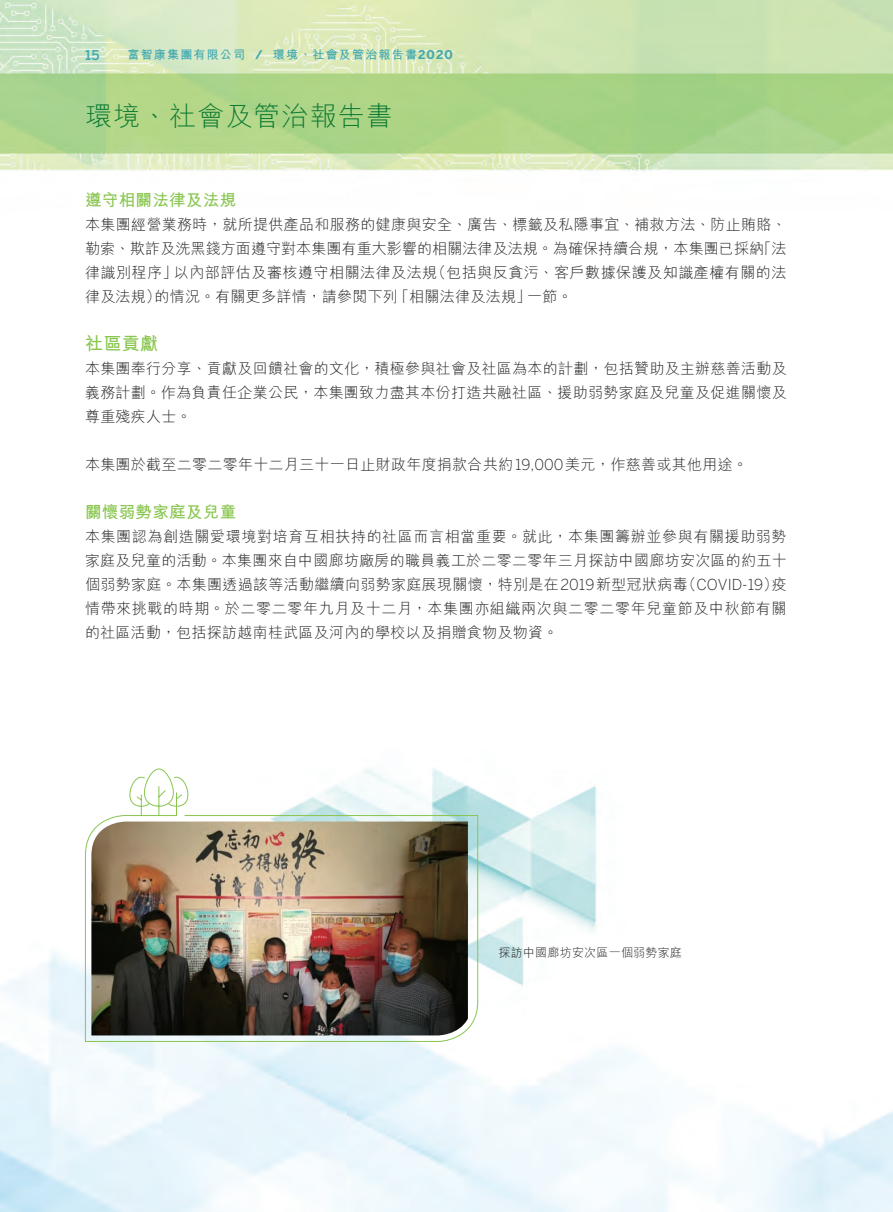
<style>
.page{position:relative;width:893px;height:1212px;background:#fff}
.page>*{position:absolute;margin:0;border:0;box-sizing:border-box;transform-origin:0 0}
.t1{font:300 27px "M Hei HK";letter-spacing:.04em;color:#0b7931}
._01_H1{font:700 18px "M Hei HK";color:#89c650}
._02_H2{font:700 16.5px "M Hei HK";letter-spacing:.02em;color:#89c650}
._00_txt{font:300 15px/24px "M Hei HK";letter-spacing:.02em;color:#231f20;text-align:right}
.t2{font:500 13.5px "Benton Sans";color:#40a8b1}
.t3{font:700 12px "M Hei HK";letter-spacing:.1em;color:#40a8b1}
._06_Notes{font:300 12px "M Hei HK";letter-spacing:.02em;color:#231f20}
.t4{font:700 12px "Benton Sans";color:#40a8b1}
.s1{font-family:"Benton Sans"}
</style>
<div class="page">
<img style="left:0;top:0;width:893px;height:1212px">
<img style="left:246px;top:699px;width:381px;height:315px">
<img style="left:85px;top:768px;width:393px;height:274px">
<p class="t2" style="left:85px;top:47px;width:16px">15</p>
<p class="t3" style="left:128px;top:46px;width:119px">富智康集團有限公司</p>
<p class="t4" style="left:255px;top:47px;width:9px">/</p>
<p class="t3" style="left:273px;top:46px;width:181px">環境、社會及管治報告書<span class="s1">2020</span></p>
<h1 class="t1" style="left:85px;top:102px;width:309px">環境、社會及管治報告書</h1>
<p class="_02_H2" style="left:85px;top:188px;width:153px">遵守相關法律及法規</p>
<p class="_00_txt" style="left:85px;top:212px;width:703px">本集團經營業務時，就所提供產品和服務的健康與安全、廣告、標籤及私隱事宜、補救方法、防止賄賂、「法</p>
<p class="_00_txt" style="left:431px;top:236px;width:357px;text-align:left;text-indent:-346px">勒索、欺詐及洗黑錢方面遵守對本集團有重大影響的相關法律及法規。為確保持續合規，本集團已採納<br>（包括與反貪污、客戶數據保護及知識產權有關的法</p>
<p class="_00_txt" style="left:85px;top:260px;width:94px">律識別程序」</p>
<p class="_00_txt" style="left:174px;top:260px;width:265px">以內部評估及審核遵守相關法律及法規</p>
<p class="_00_txt" style="left:155px;top:284px;width:245px">的情況。有關更多詳情，請參閱下列</p>
<p class="_00_txt" style="left:85px;top:284px;width:77px">律及法規）</p>
<p class="_01_H1" style="left:85px;top:330px;width:75px">社區貢獻</p>
<p class="_00_txt" style="left:85px;top:356px;width:703px;text-align:justify">本集團奉行分享、貢獻及回饋社會的文化，積極參與社會及社區為本的計劃，包括贊助及主辦慈善活動及義務計劃。作為負責任企業公民，本集團致力盡其本份打造共融社區、援助弱勢家庭及兒童及促進關懷及尊重殘疾人士。</p>
<p class="_00_txt" style="left:85px;top:452px;width:664px">本集團於截至二零二零年十二月三十一日止財政年度捐款合共約<span class="s1">19,000</span>美元，作慈善或其他用途。</p>
<p class="_02_H2" style="left:85px;top:500px;width:153px">關懷弱勢家庭及兒童</p>
<p class="_00_txt" style="left:85px;top:524px;width:703px">本集團認為創造關愛環境對培育互相扶持的社區而言相當重要。就此，本集團籌辦並參與有關援助弱勢家庭及兒童的活動。本集團來自中國廊坊廠房的職員義工於二零二零年三月探訪中國廊坊安次區的約五十（<span class="s1">COVID-19</span> 疫）</p>
<p class="_00_txt" style="left:527px;top:284px;width:47px">一節。</p>
<p class="_00_txt" style="left:394px;top:284px;width:138px">「相關法律及法規」</p>
<p class="_00_txt" style="left:85px;top:572px;width:703px;text-align:left">個弱勢家庭。本集團透過該等活動繼續向弱勢家庭展現關懷，特別是在<span class="s1">2019</span>新型冠狀病毒<br>情帶來挑戰的時期。於二零二零年九月及十二月，本集團亦組織兩次與二零二零年兒童節及中秋節有關的社區活動，包括探訪越南桂武區及河內的學校以及捐贈食物及物資。</p>
<p class="_06_Notes" style="left:499px;top:947px;width:185px">探訪中國廊坊安次區一個弱勢家庭</p>
</div>
